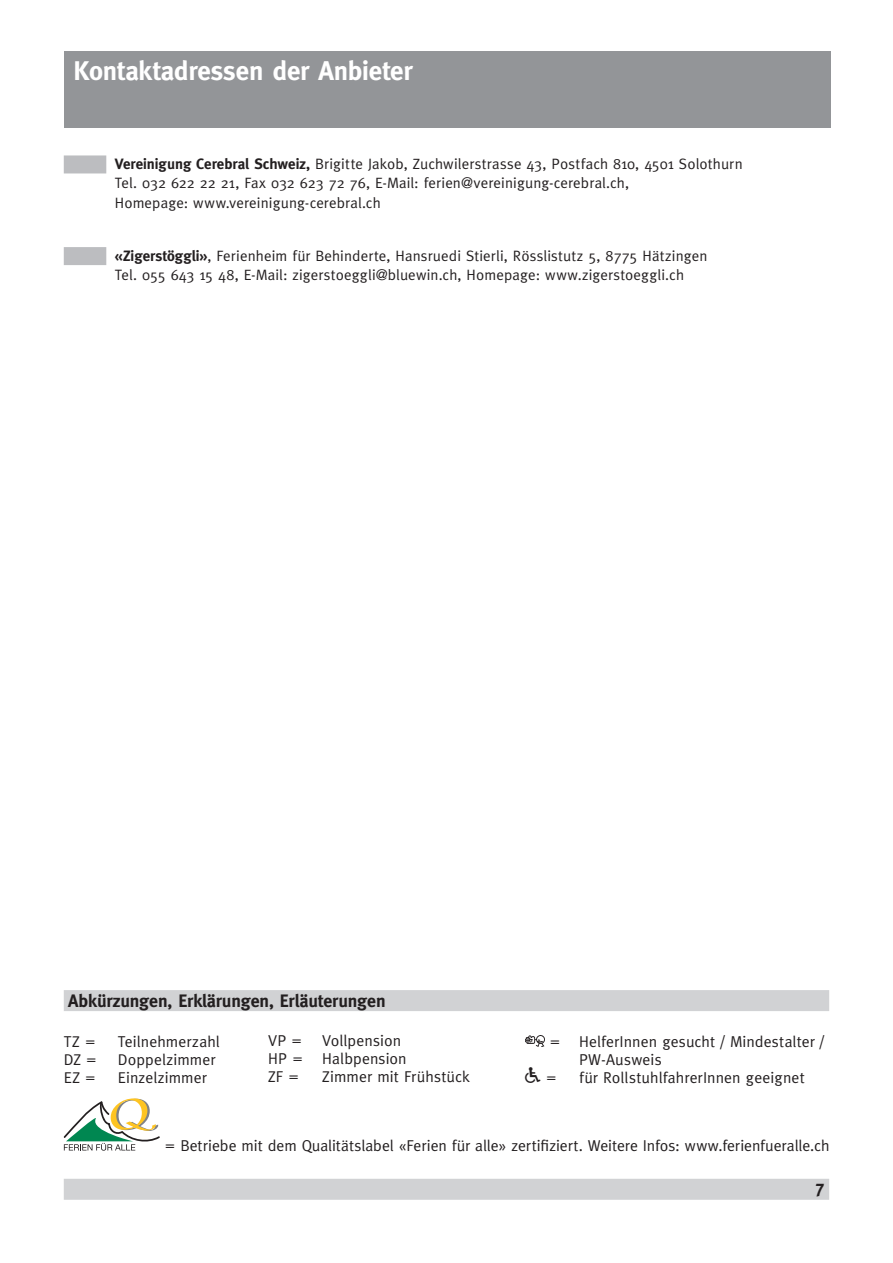
<style>
.page{position:relative;width:893px;height:1263px;background:#fff}
.page>*{position:absolute;margin:0;border:0;box-sizing:border-box;transform-origin:0 0}
.t1{font:700 27px "Meta Plus";letter-spacing:-.01em;color:#fff}
.t2{font:700 18px "Meta Plus";letter-spacing:-.01em;color:#231f20}
.t3{font:18px "Communications P01";color:#231f20}
.t4{font:15.75px/18px "Meta Plus";letter-spacing:.005em;color:#231f20}
.t5{font:15px/19.2px "Meta Plus";letter-spacing:.01em;color:#231f20}
.s1{font-weight:700}
.s2{font-family:"Meta Plus";font-size:15.75px}
</style>
<div class="page">
<div style="left:64px;top:1179px;width:765px;height:21px;background:#d1d2d4"></div>
<div style="left:64px;top:155px;width:42px;height:18px;background:#bcbdc0"></div>
<div style="left:64px;top:247px;width:42px;height:18px;background:#bcbdc0"></div>
<div style="left:64px;top:990px;width:765px;height:21px;background:#d1d2d4"></div>
<img style="left:525px;top:1035px;width:20px;height:12px">
<div style="left:64px;top:51px;width:766px;height:77px;background:#939598"></div>
<svg style="left:64px;top:1098px;width:96px;height:53px"></svg>
<h1 class="t1" style="left:74px;top:60px;width:340px">Kontaktadressen der Anbieter</h1>
<p class="t5" style="left:115px;top:155px;width:629px"><span class="s1">Vereinigung Cerebral Schweiz,</span> Brigitte Jakob, Zuchwilerstrasse 43, Postfach 810, 4501 Solothurn<br>Tel. 032 622 22 21, Fax 032 623 72 76, E-Mail: ferien@vereinigung-cerebral.ch,<br>Homepage: www.vereinigung-cerebral.ch</p>
<p class="t5" style="left:115px;top:247px;width:594px"><span class="s1">«Zigerstöggli»</span>, Ferienheim für Behinderte, Hansruedi Stierli, Rösslistutz 5, 8775 Hätzingen<br>Tel. 055 643 15 48, E-Mail: zigerstoeggli@bluewin.ch, Homepage: www.zigerstoeggli.ch</p>
<p class="t2" style="left:68px;top:993px;width:319px">Abkürzungen, Erklärungen, Erläuterungen</p>
<p class="t4" style="left:64px;top:1033px;width:33px">TZ =</p>
<p class="t4" style="left:118px;top:1033px;width:103px">Teilnehmerzahl</p>
<p class="t4" style="left:64px;top:1051px;width:34px">DZ =</p>
<p class="t4" style="left:118px;top:1051px;width:99px">Doppelzimmer</p>
<p class="t4" style="left:64px;top:1069px;width:33px">EZ =</p>
<p class="t4" style="left:118px;top:1069px;width:91px">Einzelzimmer</p>
<p class="t4" style="left:268px;top:1033px;width:140px;text-indent:54px">Vollpension<br>HP = Halbpension<br>ZF =</p>
<p class="t4" style="left:268px;top:1033px;width:35px">VP =</p>
<p class="t4" style="left:322px;top:1069px;width:149px">Zimmer mit Frühstück</p>
<p class="t4" style="left:579px;top:1033px;width:247px;text-indent:-29px">= HelferInnen gesucht / Mindestalter /<br>PW-Ausweis</p>
<p class="t3" style="left:525px;top:1066px;width:33px">P <span class="s2">=</span></p>
<p class="t4" style="left:579px;top:1069px;width:227px">für RollstuhlfahrerInnen geeignet</p>
<p class="t4" style="left:165px;top:1137px;width:666px">= Betriebe mit dem Qualitätslabel «Ferien für alle» zertifiziert. Weitere Infos: www.ferienfueralle.ch</p>
<p class="t2" style="left:815px;top:1180px;width:11px">7</p>
</div>
